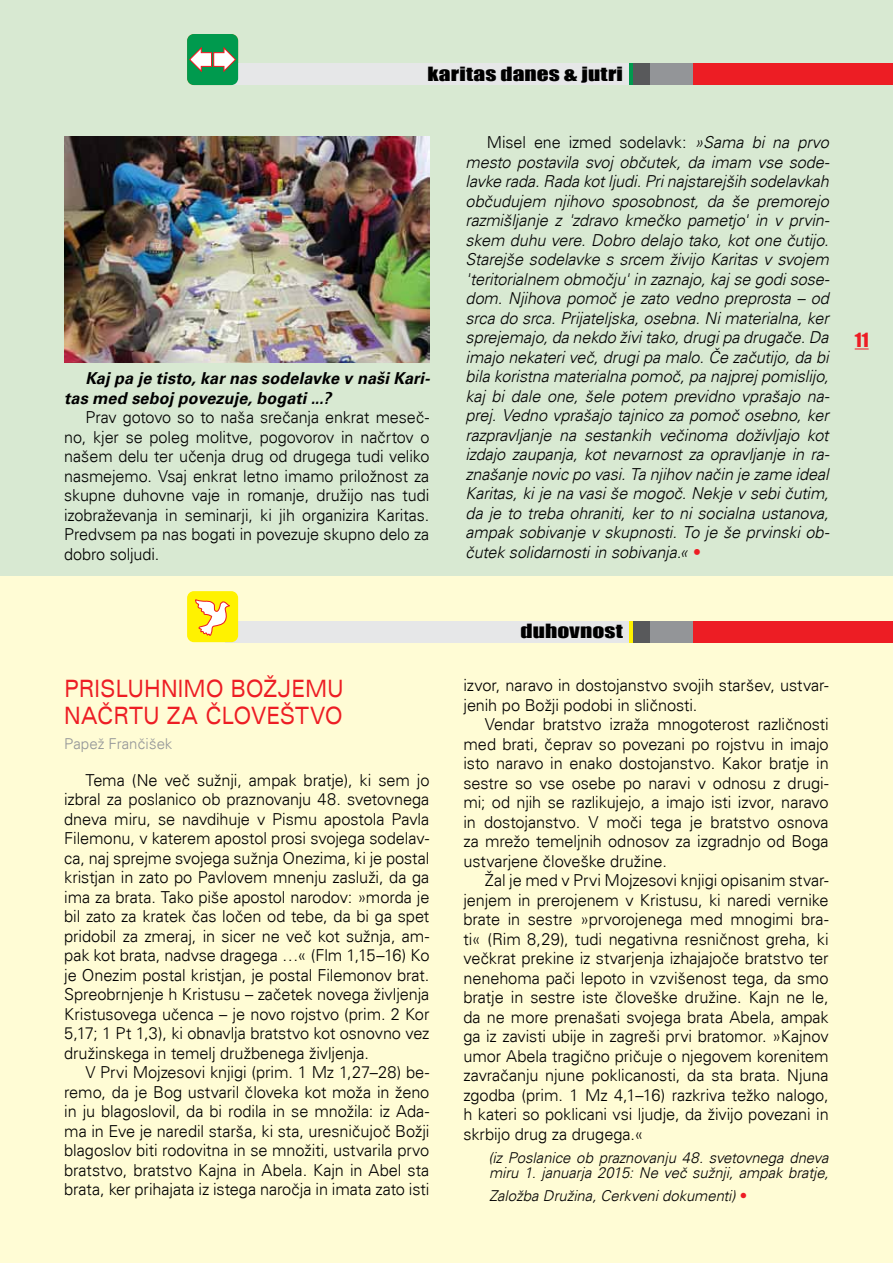
<style>
.page{position:relative;width:893px;height:1263px;background:#d8e9d2}
.page>*{position:absolute;margin:0;border:0;box-sizing:border-box;transform-origin:0 0}
.t1{font:expanded 24px/27px "Univers";letter-spacing:.005em;color:#ed1d24;scale:.78 1}
.t2{font:18px "Impact";letter-spacing:.005em;color:#000;scale:1.3 1}
.t3{font:18px "Impact";color:#ed1d24}
.t4{font:300 16.5px/19.5px "Univers";letter-spacing:-.005em;color:#000;text-align:justify}
.t5{font:italic 300 16.5px/19.5px "Univers";letter-spacing:-.005em;color:#000;text-align:justify}
.t6{font:italic 700 16.5px/19.5px "Univers";letter-spacing:.01em;color:#000}
.t7{font:italic 300 15px/15px "Univers";color:#000}
.t8{font:300 15px "Univers";letter-spacing:.005em;color:#939598}
.s1{font-style:normal}
.s2{font-style:normal;color:#ed1d24}
</style>
<div class="page">
<div style="left:0;top:576px;width:893px;height:687px;background:#fffcd5"></div>
<svg style="left:855px;top:348px;width:14px;height:2px"></svg>
<div style="left:225px;top:621px;width:668px;height:21px;background:#e6e7e8"></div>
<div style="left:634px;top:621px;width:259px;height:21px;background:#58595b"></div>
<div style="left:651px;top:621px;width:242px;height:21px;background:#939598"></div>
<div style="left:693px;top:621px;width:200px;height:21px;background:#ed1d24"></div>
<div style="left:187px;top:591px;width:51px;height:51px;background:#fff200;border-radius:7px"></div>
<svg style="left:195px;top:599px;width:35px;height:37px"></svg>
<img style="left:64px;top:136px;width:365px;height:227px">
<div style="left:225px;top:64px;width:668px;height:21px;background:#e6e7e8"></div>
<div style="left:634px;top:64px;width:259px;height:21px;background:#58595b"></div>
<div style="left:651px;top:64px;width:242px;height:21px;background:#939598"></div>
<div style="left:693px;top:64px;width:200px;height:21px;background:#ed1d24"></div>
<div style="left:187px;top:34px;width:51px;height:51px;background:#009a4e;border-radius:7px"></div>
<svg style="left:189px;top:46px;width:48px;height:27px"></svg>
<p class="t2" style="left:461px;top:60px;width:126px">škofijska karitas</p>
<p class="t2" style="left:428px;top:60px;width:152px">karitas danes &amp; jutri</p>
<p class="t6" style="left:64px;top:369px;width:367px;text-indent:21px">Kaj pa je tisto, kar nas sodelavke v naši Kari&shy;tas med seboj povezuje, bogati ...?</p>
<p class="t4" style="left:64px;top:407px;width:367px;text-indent:21px">Prav gotovo so to naša srečanja enkrat meseč&shy;no, kjer se poleg molitve, pogovorov in načrtov o našem delu ter učenja drug od drugega tudi veliko nasmejemo. Vsaj enkrat letno imamo priložnost za skupne duhovne vaje in romanje, družijo nas tudi izobraževanja in seminarji, ki jih organizira Karitas.<br>Predvsem pa nas bogati in povezuje skupno delo za dobro soljudi.</p>
<h1 class="t1" style="left:64px;top:675px;width:360px">PRISLUHNIM O BOŽJEMU<br>NAČRTU ZA ČLOVEŠTVO</h1>
<p class="t8" style="left:64px;top:735px;width:110px">Papež Frančišek</p>
<p class="t4" style="left:64px;top:770px;width:367px;text-indent:21px">Tema (Ne več sužnji, ampak bratje), ki sem jo izbral za poslanico ob praznovanju 48. svetovnega dneva miru, se navdihuje v Pismu apostola Pavla Filemonu, v katerem apostol prosi svojega sodelav&shy;ca, naj sprejme svojega sužnja Onezima, ki je postal kristjan in zato po Pavlovem mnenju zasluži, da ga ima za brata. Tako piše apostol narodov: »morda je bil zato za kratek čas ločen od tebe, da bi ga spet pridobil za zmeraj, in sicer ne več kot sužnja, am&shy;pak kot brata, nadvse dragega …« (Flm 1,15–16) Ko je Onezim postal kristjan, je postal Filemonov brat.<br>Spreobrnjenje h Kristusu – začetek novega življenja Kristusovega učenca – je novo rojstvo (prim. 2 Kor 5,17; 1 Pt 1,3), ki obnavlja bratstvo kot osnovno vez družinskega in temelj družbenega življenja.</p>
<p class="t4" style="left:64px;top:1063px;width:367px;text-indent:21px">V Prvi Mojzesovi knjigi (prim. 1 Mz 1,27–28) be&shy;remo, da je Bog ustvaril človeka kot moža in ženo in ju blagoslovil, da bi rodila in se množila: iz Ada&shy;ma in Eve je naredil starša, ki sta, uresničujoč Božji blagoslov biti rodovitna in se množiti, ustvarila prvo bratstvo, bratstvo Kajna in Abela. Kajn in Abel sta brata, ker prihajata iz istega naročja in imata zato isti</p>
<p class="t5" style="left:466px;top:132px;width:365px;text-indent:21px"><span class="s1">Misel ene izmed sodelavk:</span> »Sama bi na prvo mesto postavila svoj občutek, da imam vse sode&shy;lavke rada. Rada kot ljudi. Pri najstarejših sodelavkah občudujem njihovo sposobnost, da še premorejo razmišljanje z 'zdravo kmečko pametjo' in v prvin&shy;skem duhu vere. Dobro delajo tako, kot one čutijo.<br>Starejše sodelavke s srcem živijo Karitas v svojem 'teritorialnem območju' in zaznajo, kaj se godi sose&shy;dom. Njihova pomoč je zato vedno preprosta – od srca do srca. Prijateljska, osebna. Ni materialna, ker sprejemajo, da nekdo živi tako, drugi pa drugače. Da imajo nekateri več, drugi pa malo. Če začutijo, da bi bila koristna materialna pomoč, pa najprej pomislijo, kaj bi dale one, šele potem previdno vprašajo na&shy;prej. Vedno vprašajo tajnico za pomoč osebno, ker razpravljanje na sestankih večinoma doživljajo kot izdajo zaupanja, kot nevarnost za opravljanje in ra&shy;znašanje novic po vasi. Ta njihov način je zame ideal Karitas, ki je na vasi še mogoč. Nekje v sebi čutim, da je to treba ohraniti, ker to ni socialna ustanova, ampak sobivanje v skupnosti. To je še prvinski ob&shy;čutek solidarnosti in sobivanja.« <span class="s2">•</span></p>
<p class="t2" style="left:461px;top:617px;width:126px">škofijska karitas</p>
<p class="t2" style="left:521px;top:617px;width:80px">duhovnost</p>
<p class="t4" style="left:463px;top:676px;width:367px">izvor, naravo in dostojanstvo svojih staršev, ustvar&shy;jenih po Božji podobi in sličnosti.</p>
<p class="t4" style="left:463px;top:715px;width:367px;text-indent:21px">Vendar bratstvo izraža mnogoterost različnosti med brati, čeprav so povezani po rojstvu in imajo isto naravo in enako dostojanstvo. Kakor bratje in sestre so vse osebe po naravi v odnosu z drugi&shy;mi; od njih se razlikujejo, a imajo isti izvor, naravo in dostojanstvo. V moči tega je bratstvo osnova za mrežo temeljnih odnosov za izgradnjo od Boga ustvarjene človeške družine.</p>
<p class="t4" style="left:463px;top:871px;width:367px;text-indent:21px">Žal je med v Prvi Mojzesovi knjigi opisanim stvar&shy;jenjem in prerojenem v Kristusu, ki naredi vernike brate in sestre »prvorojenega med mnogimi bra&shy;ti« (Rim 8,29), tudi negativna resničnost greha, ki večkrat prekine iz stvarjenja izhajajoče bratstvo ter nenehoma pači lepoto in vzvišenost tega, da smo bratje in sestre iste človeške družine. Kajn ne le, da ne more prenašati svojega brata Abela, ampak ga iz zavisti ubije in zagreši prvi bratomor. »Kajnov umor Abela tragično pričuje o njegovem korenitem zavračanju njune poklicanosti, da sta brata. Njuna zgodba (prim. 1 Mz 4,1–16) razkriva težko nalogo, h kateri so poklicani vsi ljudje, da živijo povezani in skrbijo drug za drugega.«</p>
<p class="t7" style="left:489px;top:1150px;width:341px">(iz Poslanice ob praznovanju 48. svetovnega dneva miru 1. januarja 2015: Ne več sužnji, ampak bratje,</p>
<p class="t7" style="left:489px;top:1188px;width:260px">Založba Družina, Cerkveni dokumenti) <span class="s2">•</span></p>
<p class="t3" style="left:855px;top:326px;width:15px">11</p>
</div>
